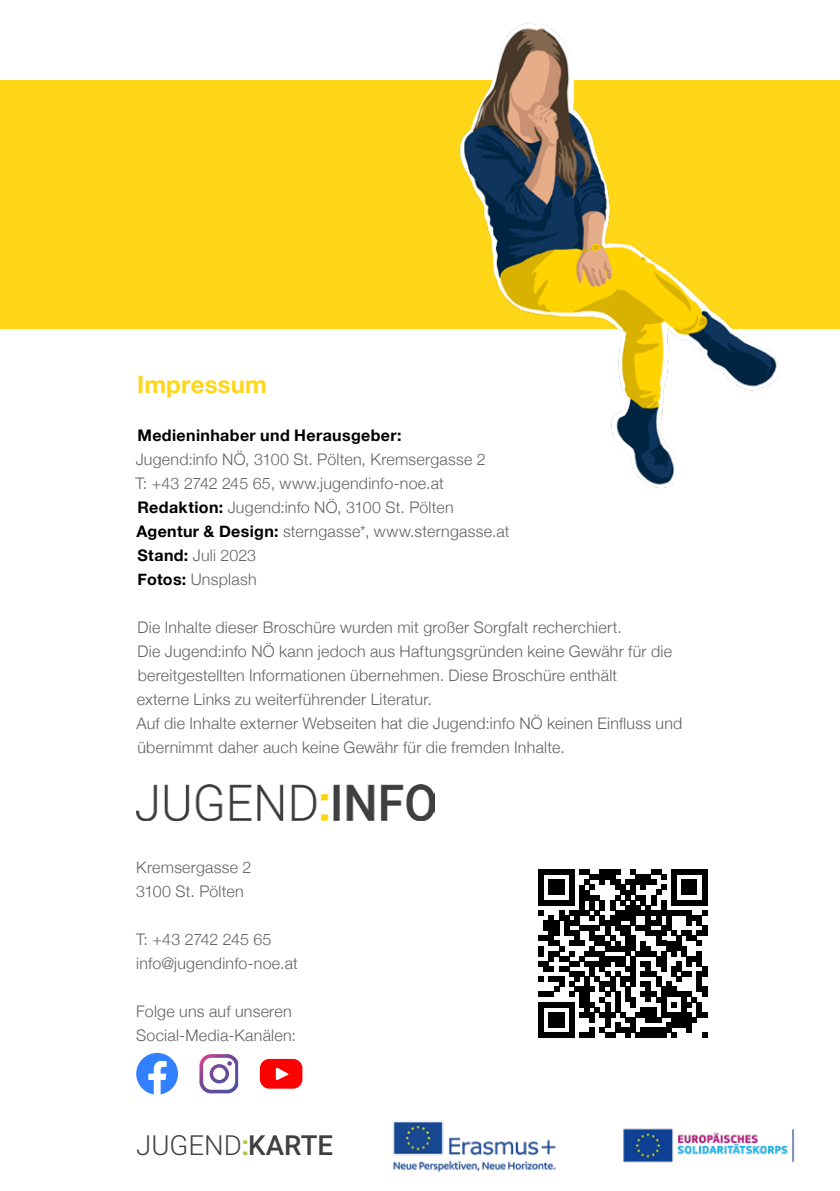
<style>
.page{position:relative;width:840px;height:1191px;background:#fff}
.page>*{position:absolute;margin:0;border:0;box-sizing:border-box;transform-origin:0 0}
.t1{font:300 27.6px "Roboto";color:#404040}
.t2{font:700 24px "Helvetica Neue";letter-spacing:.005em;color:#ffd618}
.t3{font:300 16px/24px "Helvetica Neue";letter-spacing:.015em;color:#646363}
.t4{font:700 16px "Helvetica Neue";letter-spacing:.025em;color:#000}
.s1{font-weight:700;color:#000}
.s2{font-family:"Roboto Slab";font-weight:700;color:#afc53e}
.s3{font-weight:500}
</style>
<div class="page">
<div style="left:0;top:81px;width:839px;height:248px;background:#ffd618"></div>
<svg style="left:538px;top:869px;width:168px;height:168px"></svg>
<img style="left:136px;top:785px;width:298px;height:35px">
<img style="left:623px;top:1128px;width:172px;height:35px">
<img style="left:392px;top:1121px;width:164px;height:51px">
<img style="left:443px;top:23px;width:338px;height:465px">
<svg style="left:136px;top:1053px;width:42px;height:41px"></svg>
<svg style="left:199px;top:1054px;width:39px;height:39px"></svg>
<svg style="left:260px;top:1059px;width:42px;height:29px"></svg>
<h2 class="t2" style="left:137px;top:365px;width:131px">Impressum</h2>
<p class="t4" style="left:137px;top:422px;width:265px">Medieninhaber und Herausgeber:</p>
<p class="t3" style="left:135px;top:446px;width:375px">Jugend:info NÖ, 3100 St. Pölten, Kremsergasse 2<br>T: +43 2742 245 65, www.jugendinfo-noe.at <span class="s1">Redaktion:</span> Jugend:info NÖ, 3100 St. Pölten <span class="s1">Agentur &amp; Design:</span> sterngasse*, www.sterngasse.at <span class="s1">Stand:</span> Juli 2023<br><span class="s1">Fotos:</span> Unsplash</p>
<p class="t3" style="left:136px;top:614px;width:547px">Die Inhalte dieser Broschüre wurden mit großer Sorgfalt recherchiert.<br>Die Jugend:info NÖ kann jedoch aus Haftungsgründen keine Gewähr für die bereitgestellten Informationen übernehmen. Diese Broschüre enthält<br>externe Links zu weiterführender Literatur.<br>Auf die Inhalte externer Webseiten hat die Jugend:info NÖ keinen Einfluss und übernimmt daher auch keine Gewähr für die fremden Inhalte.</p>
<p class="t3" style="left:136px;top:854px;width:117px">Kremsergasse 2<br>3100 St. Pölten</p>
<p class="t3" style="left:136px;top:926px;width:163px">T: +43 2742 245 65 info@jugendinfo-noe.at</p>
<p class="t3" style="left:136px;top:998px;width:161px">Folge uns auf unseren<br>Social-Media-Kanälen:</p>
<h1 class="t1" style="left:136px;top:1125px;width:198px">JUGEND<span class="s2">:</span><span class="s3">KARTE</span></h1>
</div>
